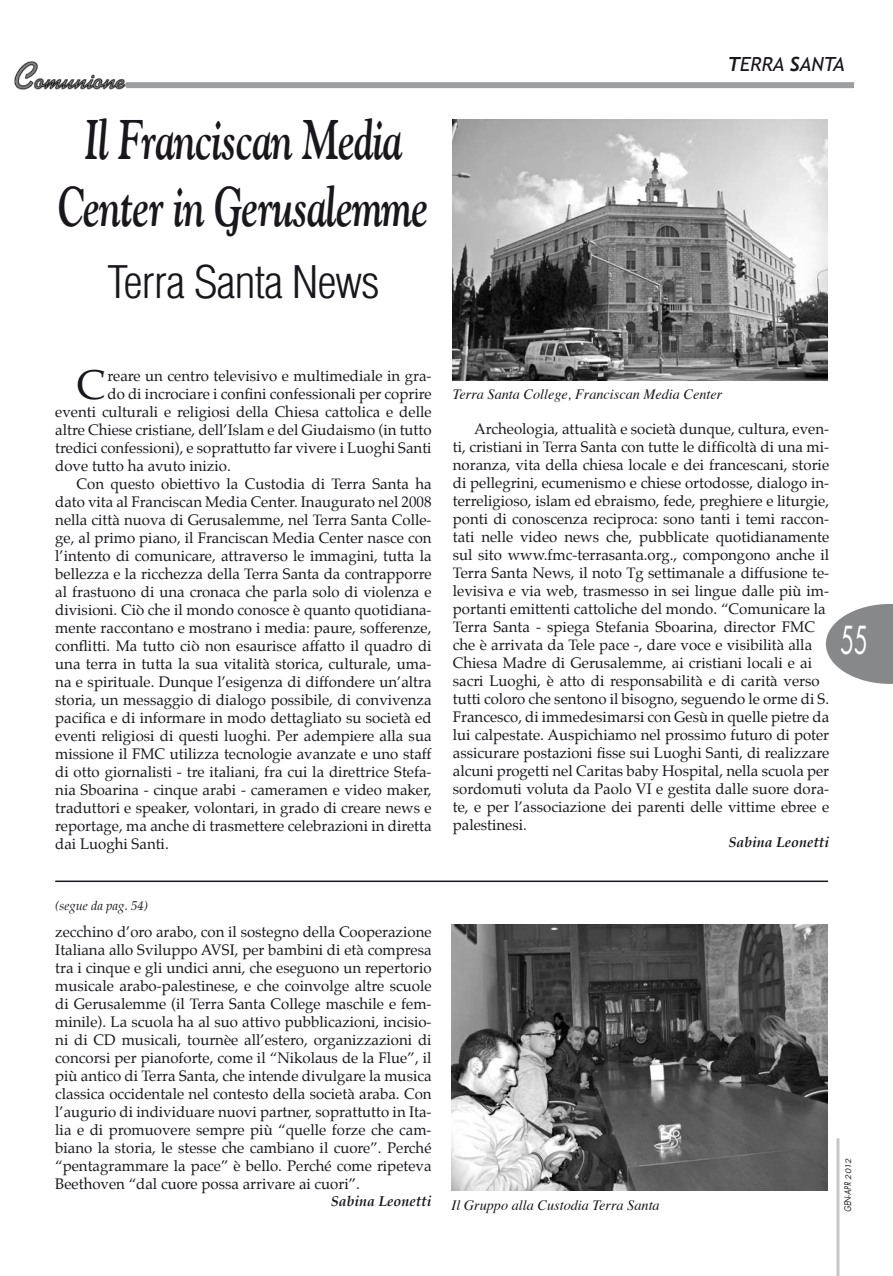
<style>
.page{position:relative;width:893px;height:1276px;background:#fff}
.page>*{position:absolute;margin:0;border:0;box-sizing:border-box;transform-origin:0 0}
.t1{font:italic 700 55.5px/66.6px "Goudy";letter-spacing:-.02em;color:#1a171c;text-align:center;scale:.7 1}
.t2{font:300 condensed 43.8px "Helvetica";letter-spacing:-.02em;color:#1a171c;scale:1.1 1}
.t3{font:40.8px "Palatino";color:#1a171c}
.t4{font:37.5px "Futura";color:#fff;scale:.6 1}
.t5{font:italic 19.5px "Trebuchet MS";color:#1a171c}
.t6{font:15px/18px "Palatino";color:#1a171c;text-align:justify}
.t7{font:italic 14.25px "Times";color:#1a171c}
.t8{font:italic 700 14.25px "Palatino";color:#1a171c}
.t9{font:italic 12.75px "Palatino";color:#1a171c}
.t10{font:italic 9px "Futura";color:#1a171c;scale:.8 1}
.s1{font-weight:700}
.s2{font-family:"Trebuchet";font-weight:700}
.s3{font-style:inherit}
.s4{font-size:7.5px}
</style>
<div class="page">
<div style="left:57px;top:82px;width:797px;height:6px;background:#9c9e9f"></div>
<hr style="left:836px;top:1138px;width:3px;height:138px;background:#c6c7c8">
<img style="left:14px;top:61px;width:111px;height:29px">
<svg style="left:826px;top:604px;width:67px;height:80px"></svg>
<img style="left:452px;top:924px;width:375px;height:266px">
<hr style="left:55px;top:880px;width:773px;height:2px;background:#1a171c">
<img style="left:453px;top:119px;width:375px;height:261px">
<h1 class="t1" style="left:58px;top:106px;width:531px">Il Franciscan Media<br>Center in Gerusalemme</h1>
<h2 class="t2" style="left:107px;top:257px;width:249px">Terra Santa News</h2>
<h3 class="t5" style="left:727px;top:53px;width:119px"><span class="s1">T</span>ERRA <span class="s2">S</span><span class="s3">ANTA</span></h3>
<h3 class="t3" style="left:77px;top:358px;width:30px">C</h3>
<p class="t6" style="left:107px;top:368px;width:326px">reare un centro televisivo e multimediale in gra-</p>
<p class="t6" style="left:107px;top:386px;width:326px">do di incrociare i confini confessionali per coprire</p>
<p class="t6" style="left:55px;top:404px;width:378px">eventi culturali e religiosi della Chiesa cattolica e delle</p>
<p class="t6" style="left:55px;top:422px;width:378px">altre Chiese cristiane, dell’Islam e del Giudaismo (in tutto</p>
<p class="t6" style="left:55px;top:440px;width:378px">tredici confessioni), e soprattutto far vivere i Luoghi Santi</p>
<p class="t6" style="left:55px;top:458px;width:177px">dove tutto ha avuto inizio.</p>
<p class="t6" style="left:77px;top:476px;width:357px">Con questo obiettivo la Custodia di Terra Santa ha</p>
<p class="t6" style="left:55px;top:494px;width:378px">dato vita al Franciscan Media Center. Inaugurato nel 2008</p>
<p class="t6" style="left:55px;top:512px;width:378px">nella città nuova di Gerusalemme, nel Terra Santa Colle-</p>
<p class="t6" style="left:55px;top:530px;width:378px">ge, al primo piano, il Franciscan Media Center nasce con</p>
<p class="t6" style="left:55px;top:548px;width:378px">l’intento di comunicare, attraverso le immagini, tutta la</p>
<p class="t6" style="left:55px;top:566px;width:378px">bellezza e la ricchezza della Terra Santa da contrapporre</p>
<p class="t6" style="left:55px;top:584px;width:378px">al frastuono di una cronaca che parla solo di violenza e</p>
<p class="t6" style="left:55px;top:602px;width:378px">divisioni. Ciò che il mondo conosce è quanto quotidiana-</p>
<p class="t6" style="left:55px;top:620px;width:378px">mente raccontano e mostrano i media: paure, sofferenze,</p>
<p class="t6" style="left:55px;top:638px;width:378px">conflitti. Ma tutto ciò non esaurisce affatto il quadro di</p>
<p class="t6" style="left:55px;top:656px;width:378px">una terra in tutta la sua vitalità storica, culturale, uma-</p>
<p class="t6" style="left:55px;top:674px;width:378px">na e spirituale. Dunque l’esigenza di diffondere un’altra</p>
<p class="t6" style="left:55px;top:692px;width:378px">storia, un messaggio di dialogo possibile, di convivenza</p>
<p class="t6" style="left:55px;top:710px;width:378px">pacifica e di informare in modo dettagliato su società ed</p>
<p class="t6" style="left:55px;top:728px;width:378px">eventi religiosi di questi luoghi. Per adempiere alla sua</p>
<p class="t6" style="left:55px;top:746px;width:378px">missione il FMC utilizza tecnologie avanzate e uno staff</p>
<p class="t6" style="left:55px;top:764px;width:378px">di otto giornalisti - tre italiani, fra cui la direttrice Stefa-</p>
<p class="t6" style="left:55px;top:782px;width:378px">nia Sboarina - cinque arabi - cameramen e video maker,</p>
<p class="t6" style="left:55px;top:800px;width:378px">traduttori e speaker, volontari, in grado di creare news e</p>
<p class="t6" style="left:55px;top:818px;width:378px">reportage, ma anche di trasmettere celebrazioni in diretta</p>
<p class="t6" style="left:55px;top:836px;width:115px">dai Luoghi Santi.</p>
<p class="t9" style="left:55px;top:897px;width:94px">(segue da pag. 54)</p>
<p class="t7" style="left:453px;top:382px;width:271px">Terra Santa College, Franciscan Media Center</p>
<p class="t6" style="left:453px;top:421px;width:378px;text-align:left;text-indent:21px">Archeologia, attualità e società dunque, cultura, even&shy;ti, cristiani in Terra Santa con tutte le difficoltà di una mi&shy;noranza, vita della chiesa locale e dei francescani, storie di pellegrini, ecumenismo e chiese ortodosse, dialogo in&shy;terreligioso, islam ed ebraismo, fede, preghiere e liturgie, ponti di conoscenza reciproca: sono tanti i temi raccon&shy;tati nelle video news che, pubblicate quotidianamente sul sito www.fmc-terrasanta.org., compongono anche il Terra Santa News, il noto Tg settimanale a diffusione te&shy;levisiva e via web, trasmesso in sei lingue dalle più im&shy;portanti emittenti cattoliche del mondo. “Comunicare la Terra Santa - spiega Stefania Sboarina, director FMC che è arrivata da Tele pace -, dare voce e visibilità alla Chiesa Madre di Gerusalemme, ai cristiani locali e ai sacri Luoghi, è atto di responsabilità e di carità verso tutti coloro che sentono il bisogno, seguendo le orme di S.<br>Francesco, di immedesimarsi con Gesù in quelle pietre da lui calpestate. Auspichiamo nel prossimo futuro di poter assicurare postazioni fisse sui Luoghi Santi, di realizzare alcuni progetti nel Caritas baby Hospital, nella scuola per sordomuti voluta da Paolo VI e gestita dalle suore dora&shy;te, e per l’associazione dei parenti delle vittime ebree e palestinesi.</p>
<p class="t8" style="left:728px;top:833px;width:102px">Sabina Leonetti</p>
<h3 class="t4" style="left:840px;top:615px;width:48px">55</h3>
<p class="t6" style="left:55px;top:924px;width:378px">zecchino d’oro arabo, con il sostegno della Cooperazione Italiana allo Sviluppo AVSI, per bambini di età compresa tra i cinque e gli undici anni, che eseguono un repertorio musicale arabo-palestinese, e che coinvolge altre scuole di Gerusalemme (il Terra Santa College maschile e fem&shy;minile). La scuola ha al suo attivo pubblicazioni, incisio&shy;ni di CD musicali, tournèe all’estero, organizzazioni di concorsi per pianoforte, come il “Nikolaus de la Flue”, il più antico di Terra Santa, che intende divulgare la musica classica occidentale nel contesto della società araba. Con l’augurio di individuare nuovi partner, soprattutto in Ita&shy;lia e di promuovere sempre più “quelle forze che cam&shy;biano la storia, le stesse che cambiano il cuore”. Perché “pentagrammare la pace” è bello. Perché come ripeteva Beethoven “dal cuore possa arrivare ai cuori”.</p>
<p class="t8" style="left:331px;top:1192px;width:102px">Sabina Leonetti</p>
<p class="t7" style="left:452px;top:1192px;width:210px">Il Gruppo alla Custodia Terra Santa</p>
<p class="t10" style="left:842px;top:1212px;width:69px;rotate:-90deg">gen-apr <span class="s4">2012</span></p>
</div>
